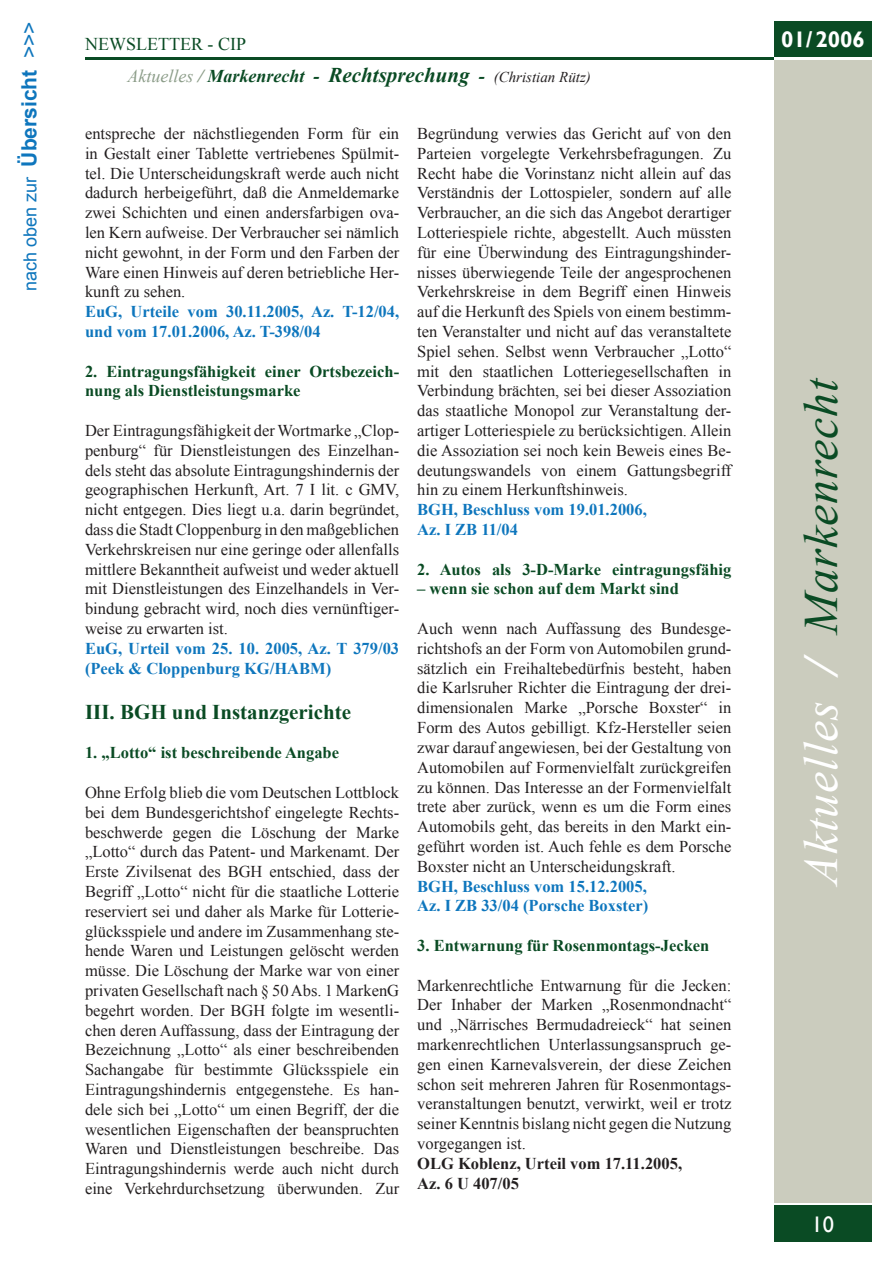
<style>
.page{position:relative;width:893px;height:1263px;background:#fff}
.page>*{position:absolute;margin:0;border:0;box-sizing:border-box;transform-origin:0 0}
.t1{font:italic 48px "Times New Roman";letter-spacing:.02em;color:#0a4b24}
.t2{font:700 22.5px "Gill Sans";color:#fff}
.t3{font:22.5px "Gill Sans";color:#fff}
.t4{font:700 21px "Times New Roman";color:#0a4b24}
.t5{font:18px "Arial";color:#0e76bd}
.t6{font:18px "Times New Roman";color:#0a4b24}
.t7{font:16.5px/19.8px "Times New Roman";color:#231f20;text-align:justify}
.t8{font:700 16.5px/19.8px "Times New Roman";color:#0e76bd}
.t9{font:700 16.5px/19.8px "Times New Roman";color:#0a4b24}
.t10{font:700 16.5px/19.8px "Times New Roman";color:#231f20}
.t11{font:italic 15px "Times New Roman";color:#231f20}
.s1{font-weight:700;font-size:21px}
.s2{font-size:21px}
.s3{font-size:18px;color:#8c9d89}
.s4{font-weight:700;font-size:18px;color:#8c9d89}
.s5{font-weight:700;font-size:18px;color:#0a4b24}
.s6{font-weight:700;font-size:21px;color:#0a4b24}
.s7{color:#fff}
.s8{font-weight:700;color:#fff}
</style>
<div class="page">
<div style="left:774px;top:60px;width:98px;height:1143px;background:#cbccbe"></div>
<div style="left:774px;top:21px;width:98px;height:36px;background:#0a4b24"></div>
<div style="left:774px;top:1205px;width:98px;height:37px;background:#0a4b24"></div>
<hr style="left:85px;top:57px;width:689px;height:3px;background:#0a4b24">
<p class="t5" style="left:18px;top:291px;width:271px;rotate:-90deg">nach oben zur <span class="s1">Übersicht</span> <span class="s2">&gt;&gt;&gt;</span></p>
<p class="t6" style="left:85px;top:32px;width:162px">NEWSLETTER - CIP</p>
<p class="t11" style="left:128px;top:67px;width:465px"><span class="s3">Aktuelles</span> <span class="s4">/</span> <span class="s5">Markenrecht -</span> <span class="s6">Rechtsprechung</span> <span class="s5">-</span> (Christian Rütz)</p>
<p class="t7" style="left:85px;top:123px;width:316px">entspreche der nächstliegenden Form für ein in Gestalt einer Tablette vertriebenes Spülmit&shy;tel. Die Unterscheidungskraft werde auch nicht dadurch herbeigeführt, daß die Anmeldemarke zwei Schichten und einen andersfarbigen ova&shy;len Kern aufweise. Der Verbraucher sei nämlich nicht gewohnt, in der Form und den Farben der Ware einen Hinweis auf deren betriebliche Her&shy;kunft zu sehen.</p>
<p class="t8" style="left:85px;top:301px;width:316px">EuG, Urteile vom 30.11.2005, Az. T-12/04, und vom 17.01.2006, Az. T-398/04</p>
<p class="t9" style="left:85px;top:361px;width:316px">2. Eintragungsfähigkeit einer Ortsbezeich&shy;nung als Dienstleistungsmarke</p>
<p class="t7" style="left:85px;top:420px;width:316px">Der Eintragungsfähigkeit der Wortmarke „Clop&shy;penburg“ für Dienstleistungen des Einzelhan&shy;dels steht das absolute Eintragungshindernis der geographischen Herkunft, Art. 7 I lit. c GMV, nicht entgegen. Dies liegt u.a. darin begründet, dass die Stadt Cloppenburg in den maßgeblichen Verkehrskreisen nur eine geringe oder allenfalls mittlere Bekanntheit aufweist und weder aktuell mit Dienstleistungen des Einzelhandels in Ver&shy;bindung gebracht wird, noch dies vernünftiger&shy;weise zu erwarten ist.</p>
<p class="t8" style="left:85px;top:638px;width:316px">EuG, Urteil vom 25. 10. 2005, Az. T 379/03 (Peek &amp; Cloppenburg KG/HABM)</p>
<p class="t4" style="left:85px;top:697px;width:268px">III. BGH und Instanzgerichte</p>
<p class="t9" style="left:85px;top:742px;width:256px">1. „Lotto“ ist beschreibende Angabe</p>
<p class="t7" style="left:85px;top:782px;width:316px">Ohne Erfolg blieb die vom Deutschen Lottblock bei dem Bundesgerichtshof eingelegte Rechts&shy;beschwerde gegen die Löschung der Marke „Lotto“ durch das Patent- und Markenamt. Der Erste Zivilsenat des BGH entschied, dass der Begriff „Lotto“ nicht für die staatliche Lotterie reserviert sei und daher als Marke für Lotterie&shy;glücksspiele und andere im Zusammenhang ste&shy;hende Waren und Leistungen gelöscht werden müsse. Die Löschung der Marke war von einer privaten Gesellschaft nach § 50 Abs. 1 MarkenG begehrt worden. Der BGH folgte im wesentli&shy;chen deren Auffassung, dass der Eintragung der Bezeichnung „Lotto“ als einer beschreibenden Sachangabe für bestimmte Glücksspiele ein Eintragungshindernis entgegenstehe. Es han&shy;dele sich bei „Lotto“ um einen Begriff, der die wesentlichen Eigenschaften der beanspruchten Waren und Dienstleistungen beschreibe. Das Eintragungshindernis werde auch nicht durch eine Verkehrdurchsetzung überwunden. Zur</p>
<p class="t7" style="left:417px;top:123px;width:316px">Begründung verwies das Gericht auf von den Parteien vorgelegte Verkehrsbefragungen. Zu Recht habe die Vorinstanz nicht allein auf das Verständnis der Lottospieler, sondern auf alle Verbraucher, an die sich das Angebot derartiger Lotteriespiele richte, abgestellt. Auch müssten für eine Überwindung des Eintragungshinder&shy;nisses überwiegende Teile der angesprochenen Verkehrskreise in dem Begriff einen Hinweis auf die Herkunft des Spiels von einem bestimm&shy;ten Veranstalter und nicht auf das veranstaltete Spiel sehen. Selbst wenn Verbraucher „Lotto“ mit den staatlichen Lotteriegesellschaften in Verbindung brächten, sei bei dieser Assoziation das staatliche Monopol zur Veranstaltung der&shy;artiger Lotteriespiele zu berücksichtigen. Allein die Assoziation sei noch kein Beweis eines Be&shy;deutungswandels von einem Gattungsbegriff hin zu einem Herkunftshinweis.</p>
<p class="t8" style="left:417px;top:499px;width:231px">BGH, Beschluss vom 19.01.2006,<br>Az. I ZB 11/04</p>
<p class="t9" style="left:417px;top:559px;width:316px">2. Autos als 3-D-Marke eintragungsfähig</p>
<p class="t9" style="left:417px;top:579px;width:263px">– wenn sie schon auf dem Markt sind</p>
<p class="t7" style="left:417px;top:618px;width:316px">Auch wenn nach Auffassung des Bundesge&shy;richtshofs an der Form von Automobilen grund&shy;sätzlich ein Freihaltebedürfnis besteht, haben die Karlsruher Richter die Eintragung der drei&shy;dimensionalen Marke „Porsche Boxster“ in Form des Autos gebilligt. Kfz-Hersteller seien zwar darauf angewiesen, bei der Gestaltung von Automobilen auf Formenvielfalt zurückgreifen zu können. Das Interesse an der Formenvielfalt trete aber zurück, wenn es um die Form eines Automobils geht, das bereits in den Markt ein&shy;geführt worden ist. Auch fehle es dem Porsche Boxster nicht an Unterscheidungskraft.</p>
<p class="t8" style="left:417px;top:876px;width:232px">BGH, Beschluss vom 15.12.2005,<br>Az. I ZB 33/04 (Porsche Boxster)</p>
<p class="t9" style="left:417px;top:935px;width:294px">3. Entwarnung für Rosenmontags-Jecken</p>
<p class="t7" style="left:417px;top:975px;width:316px">Markenrechtliche Entwarnung für die Jecken:<br>Der Inhaber der Marken „Rosenmondnacht“ und „Närrisches Bermudadreieck“ hat seinen markenrechtlichen Unterlassungsanspruch ge&shy;gen einen Karnevalsverein, der diese Zeichen schon seit mehreren Jahren für Rosenmontags&shy;veranstaltungen benutzt, verwirkt, weil er trotz seiner Kenntnis bislang nicht gegen die Nutzung vorgegangen ist.</p>
<p class="t10" style="left:417px;top:1153px;width:266px">OLG Koblenz, Urteil vom 17.11.2005,<br>Az. 6 U 407/05</p>
<h2 class="t2" style="left:781px;top:26px;width:85px">01/ 2006</h2>
<h1 class="t1" style="left:788px;top:885px;width:509px;rotate:-90deg"><span class="s7">Aktuelles</span> <span class="s8">/</span> Markenrecht</h1>
<h2 class="t3" style="left:812px;top:1211px;width:24px">10</h2>
</div>
